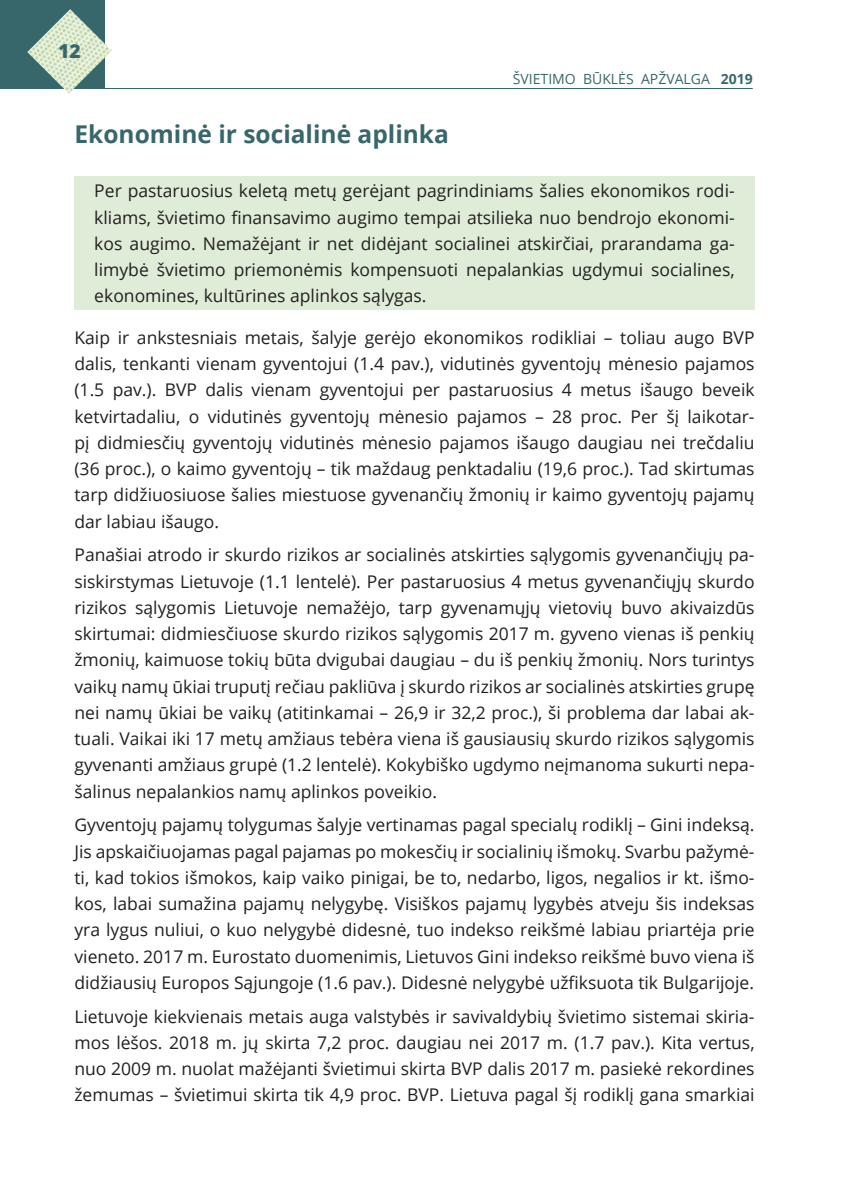
<style>
.page{position:relative;width:844px;height:1191px;background:#fff}
.page>*{position:absolute;margin:0;border:0;box-sizing:border-box;transform-origin:0 0}
.t1{font:700 24.5px "Open Sans";color:#38676b}
.t2{font:800 19.25px "Open Sans";color:#38676b}
.t3{font:17.5px/26.2px "Open Sans";color:#231f20;text-align:justify}
.t4{font:14px "Open Sans";color:#38676b}
.s1{font-weight:700}
</style>
<div class="page">
<hr style="left:0;top:88px;width:752px;height:1px;background:#38676b">
<div style="left:0;top:0;width:104px;height:88px;background:#38676b"></div>
<img style="left:27px;top:9px;width:85px;height:85px">
<div style="left:74px;top:176px;width:680px;height:134px;background:#deecd8"></div>
<p class="t2" style="left:58px;top:36px;width:24px">12</p>
<p class="t4" style="left:512px;top:69px;width:241px">ŠVIETIMO BŪKLĖS APŽVALGA <span class="s1">2019</span></p>
<h1 class="t1" style="left:74px;top:117px;width:376px">Ekonominė ir socialinė aplinka</h1>
<p class="t3" style="left:94px;top:177px;width:641px">Per pastaruosius keletą metų gerėjant pagrindiniams šalies ekonomikos rodi&shy;kliams, švietimo finansavimo augimo tempai atsilieka nuo bendrojo ekonomi&shy;kos augimo. Nemažėjant ir net didėjant socialinei atskirčiai, prarandama ga&shy;limybė švietimo priemonėmis kompensuoti nepalankias ugdymui socialines, ekonomines, kultūrines aplinkos sąlygas.</p>
<p class="t3" style="left:74px;top:324px;width:681px">Kaip ir ankstesniais metais, šalyje gerėjo ekonomikos rodikliai – toliau augo BVP dalis, tenkanti vienam gyventojui (1.4 pav.), vidutinės gyventojų mėnesio pajamos (1.5 pav.). BVP dalis vienam gyventojui per pastaruosius 4 metus išaugo beveik ketvirtadaliu, o vidutinės gyventojų mėnesio pajamos – 28 proc. Per šį laikotar&shy;pį didmiesčių gyventojų vidutinės mėnesio pajamos išaugo daugiau nei trečdaliu (36 proc.), o kaimo gyventojų – tik maždaug penktadaliu (19,6 proc.). Tad skirtumas tarp didžiuosiuose šalies miestuose gyvenančių žmonių ir kaimo gyventojų pajamų dar labiau išaugo.</p>
<p class="t3" style="left:74px;top:541px;width:681px">Panašiai atrodo ir skurdo rizikos ar socialinės atskirties sąlygomis gyvenančiųjų pa&shy;siskirstymas Lietuvoje (1.1 lentelė). Per pastaruosius 4 metus gyvenančiųjų skurdo rizikos sąlygomis Lietuvoje nemažėjo, tarp gyvenamųjų vietovių buvo akivaizdūs skirtumai: didmiesčiuose skurdo rizikos sąlygomis 2017 m. gyveno vienas iš penkių žmonių, kaimuose tokių būta dvigubai daugiau – du iš penkių žmonių. Nors turintys vaikų namų ūkiai truputį rečiau pakliūva į skurdo rizikos ar socialinės atskirties grupę nei namų ūkiai be vaikų (atitinkamai – 26,9 ir 32,2 proc.), ši problema dar labai ak&shy;tuali. Vaikai iki 17 metų amžiaus tebėra viena iš gausiausių skurdo rizikos sąlygomis gyvenanti amžiaus grupė (1.2 lentelė). Kokybiško ugdymo neįmanoma sukurti nepa&shy;šalinus nepalankios namų aplinkos poveikio.</p>
<p class="t3" style="left:74px;top:811px;width:681px">Gyventojų pajamų tolygumas šalyje vertinamas pagal specialų rodiklį – Gini indeksą.<br>Jis apskaičiuojamas pagal pajamas po mokesčių ir socialinių išmokų. Svarbu pažymė&shy;ti, kad tokios išmokos, kaip vaiko pinigai, be to, nedarbo, ligos, negalios ir kt. išmo&shy;kos, labai sumažina pajamų nelygybę. Visiškos pajamų lygybės atveju šis indeksas yra lygus nuliui, o kuo nelygybė didesnė, tuo indekso reikšmė labiau priartėja prie vieneto. 2017 m. Eurostato duomenimis, Lietuvos Gini indekso reikšmė buvo viena iš didžiausių Europos Sąjungoje (1.6 pav.). Didesnė nelygybė užfiksuota tik Bulgarijoje.</p>
<p class="t3" style="left:74px;top:1002px;width:681px">Lietuvoje kiekvienais metais auga valstybės ir savivaldybių švietimo sistemai skiria&shy;mos lėšos. 2018 m. jų skirta 7,2 proc. daugiau nei 2017 m. (1.7 pav.). Kita vertus, nuo 2009 m. nuolat mažėjanti švietimui skirta BVP dalis 2017 m. pasiekė rekordines žemumas – švietimui skirta tik 4,9 proc. BVP. Lietuva pagal šį rodiklį gana smarkiai</p>
</div>
